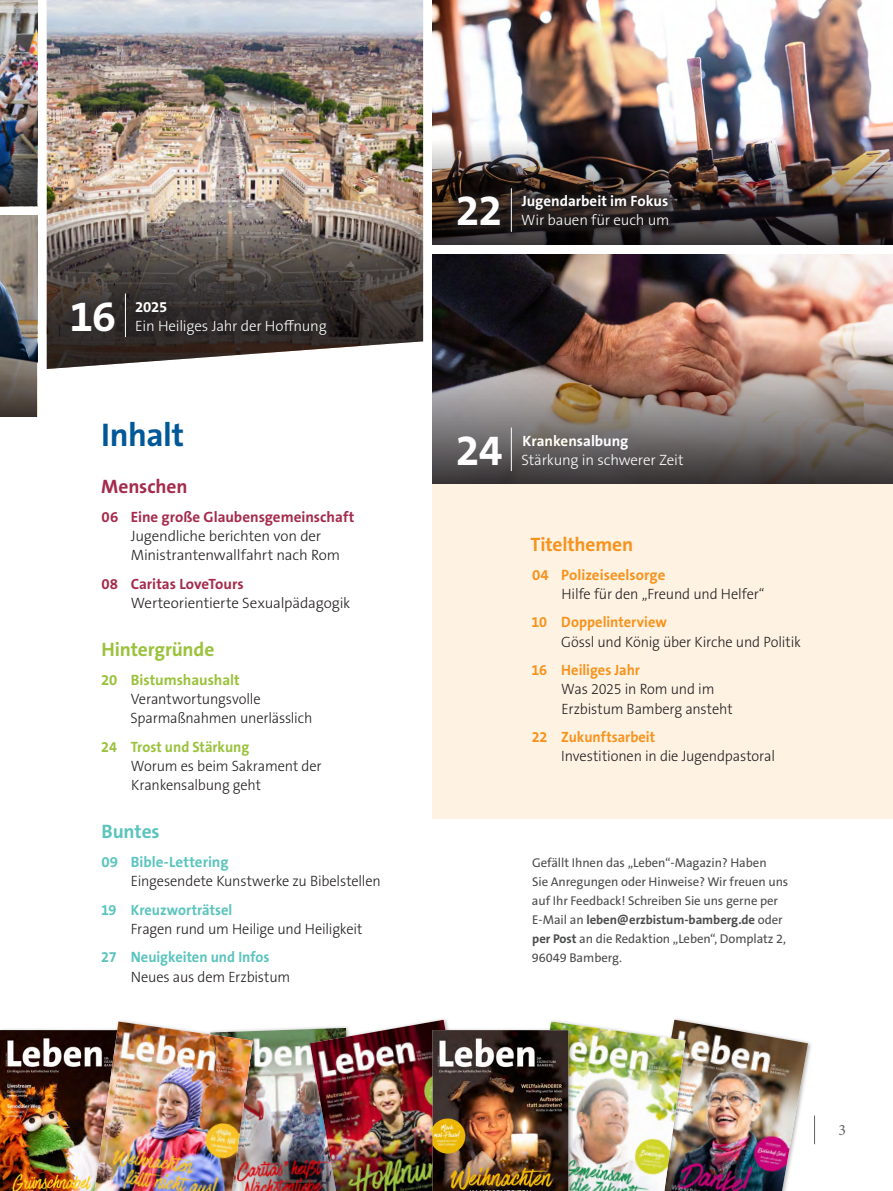
<style>
.page{position:relative;width:893px;height:1191px;background:#fff}
.page>*{position:absolute;margin:0;border:0;box-sizing:border-box;transform-origin:0 0}
.t1{font:700 43.35px "The Sans B W7";color:#fff}
.t2{font:700 33px "The Sans B W7";letter-spacing:-.015em;color:#005898}
.t3{font:700 19.5px "The Sans B W7";letter-spacing:-.005em;color:#9ac23b}
.t4{font:700 19.5px "The Sans B W7";letter-spacing:-.005em;color:#f7931d}
.t5{font:700 19.5px "The Sans B W7";letter-spacing:-.005em;color:#a52b4c}
.t6{font:700 19.5px "The Sans B W7";letter-spacing:-.01em;color:#5ac4bd}
.t7{font:15.75px "Minion Pro";color:#636366}
.t8{font:300 15px/19.2px "The Sans B W3";letter-spacing:-.01em;color:#231f20;scale:.96 1}
.t9{font:300 15px/19.2px "The Sans B W3";letter-spacing:-.01em;color:#231f20}
.t10{font:300 15px "The Sans B W3";letter-spacing:-.015em;color:#fff}
.t11{font:700 15px "The Sans B W7";color:#a52b4c}
.t12{font:700 15px "The Sans B W7";color:#f7931d;scale:.96 1}
.t13{font:700 15px "The Sans B W7";color:#5ac4bd;scale:.96 1}
.t14{font:700 15px "The Sans B W7";color:#fff}
.t15{font:700 15px "The Sans B W7";letter-spacing:-.005em;color:#9ac23b;scale:.96 1}
.t16{font:700 15px "The Sans B W7";color:#f7931d}
.t17{font:700 15px "The Sans B W7";letter-spacing:-.005em;color:#9ac23b}
.t18{font:700 15px "The Sans B W7";color:#5ac4bd}
.t19{font:12.75px/19.2px "The Sans B W5 Plain";letter-spacing:-.005em;color:#4b4c4d}
.t20{font:700 12.75px "The Sans B W7";letter-spacing:-.005em;color:#4b4c4d}
.s1{font-family:"The Sans B W5 Plain";font-weight:400}
.s2{font-family:"The Sans B W7";font-weight:700}
</style>
<div class="page">
<img style="left:47px;top:0;width:376px;height:216px">
<img style="left:0;top:0;width:37px;height:130px">
<div style="left:433px;top:378px;width:460px;height:441px;background:#fef2e3"></div>
<img style="left:433px;top:254px;width:460px;height:86px">
<img style="left:433px;top:0;width:460px;height:139px">
<svg style="left:47px;top:216px;width:376px;height:153px"></svg>
<img style="left:433px;top:340px;width:460px;height:144px">
<img style="left:433px;top:139px;width:460px;height:105px">
<hr style="left:511px;top:427px;width:1px;height:44px;background:#fff">
<div style="left:448px;top:179px;width:230px;height:63px;background:#231f20;opacity:.75"></div>
<hr style="left:511px;top:188px;width:1px;height:44px;background:#fff">
<img style="left:0;top:216px;width:37px;height:86px">
<svg style="left:0;top:302px;width:37px;height:115px"></svg>
<svg style="left:0;top:130px;width:37px;height:76px"></svg>
<div style="left:57px;top:278px;width:285px;height:74px;background:#231f20;opacity:.5"></div>
<hr style="left:125px;top:293px;width:1px;height:44px;background:#fff">
<img style="left:0;top:1030px;width:91px;height:161px">
<div style="left:91px;top:1018px;width:167px;height:173px;background:#231f20;opacity:.35"></div>
<img style="left:95px;top:1019px;width:215px;height:172px">
<img style="left:310px;top:1019px;width:138px;height:172px">
<img style="left:554px;top:1019px;width:254px;height:172px">
<img style="left:550px;top:1021px;width:135px;height:170px">
<div style="left:430px;top:1027px;width:144px;height:164px;background:#231f20;opacity:.35"></div>
<img style="left:433px;top:1030px;width:135px;height:161px">
<svg style="left:814px;top:1115px;width:1px;height:29px"></svg>
<h1 class="t1" style="left:70px;top:288px;width:48px">16</h1>
<p class="t14" style="left:135px;top:297px;width:34px">2025</p>
<p class="t10" style="left:135px;top:316px;width:193px">Ein Heiliges Jahr der Hoffnung</p>
<h2 class="t2" style="left:101px;top:413px;width:84px">Inhalt</h2>
<h3 class="t5" style="left:101px;top:474px;width:88px">Menschen</h3>
<p class="t11" style="left:102px;top:507px;width:254px">06 Eine große Glaubensgemeinschaft</p>
<p class="t9" style="left:131px;top:526px;width:211px">Jugendliche berichten von der<br>Ministrantenwallfahrt nach Rom</p>
<p class="t11" style="left:102px;top:574px;width:144px">08 Caritas LoveTours</p>
<p class="t9" style="left:131px;top:593px;width:221px">Werteorientierte Sexualpädagogik</p>
<h3 class="t3" style="left:102px;top:637px;width:114px">Hintergründe</h3>
<p class="t17" style="left:101px;top:670px;width:140px">20 Bistumshaushalt</p>
<p class="t8" style="left:131px;top:689px;width:191px">Verantwortungsvolle<br>Sparmaßnahmen unerlässlich</p>
<p class="t15" style="left:101px;top:737px;width:156px">24 Trost und Stärkung</p>
<p class="t8" style="left:131px;top:756px;width:200px">Worum es beim Sakrament der<br>Krankensalbung geht</p>
<h3 class="t6" style="left:102px;top:819px;width:60px">Buntes</h3>
<p class="t18" style="left:102px;top:852px;width:128px">09 Bible-Lettering</p>
<p class="t8" style="left:131px;top:871px;width:262px">Eingesendete Kunstwerke zu Bibelstellen</p>
<p class="t13" style="left:101px;top:899px;width:138px">19 Kreuzworträtsel</p>
<p class="t8" style="left:131px;top:919px;width:243px">Fragen rund um Heilige und Heiligkeit</p>
<p class="t13" style="left:101px;top:947px;width:177px">27 Neuigkeiten und Infos</p>
<p class="t8" style="left:131px;top:967px;width:168px">Neues aus dem Erzbistum</p>
<h1 class="t1" style="left:456px;top:183px;width:48px">22</h1>
<p class="t14" style="left:522px;top:192px;width:148px">Jugendarbeit im Fokus</p>
<p class="t10" style="left:521px;top:211px;width:150px">Wir bauen für euch um</p>
<h1 class="t1" style="left:456px;top:422px;width:48px">24</h1>
<p class="t14" style="left:522px;top:431px;width:108px">Krankensalbung</p>
<p class="t10" style="left:522px;top:450px;width:164px">Stärkung in schwerer Zeit</p>
<h3 class="t4" style="left:530px;top:532px;width:104px">Titelthemen</h3>
<p class="t16" style="left:532px;top:565px;width:135px">04 Polizeiseelsorge</p>
<p class="t8" style="left:562px;top:584px;width:213px">Hilfe für den „Freund und Helfer“</p>
<p class="t12" style="left:532px;top:612px;width:142px">10 Doppelinterview</p>
<p class="t8" style="left:561px;top:632px;width:251px">Gössl und König über Kirche und Politik</p>
<p class="t12" style="left:532px;top:660px;width:114px">16 Heiliges Jahr</p>
<p class="t8" style="left:561px;top:680px;width:180px">Was 2025 in Rom und im<br>Erzbistum Bamberg ansteht</p>
<p class="t12" style="left:532px;top:727px;width:130px">22 Zukunftsarbeit</p>
<p class="t8" style="left:561px;top:747px;width:224px">Investitionen in die Jugendpastoral</p>
<p class="t19" style="left:532px;top:853px;width:258px">Gefällt Ihnen das „Leben“-Magazin? Haben<br>Sie Anregungen oder Hinweise? Wir freuen uns auf Ihr Feedback! Schreiben Sie uns gerne per</p>
<p class="t20" style="left:532px;top:911px;width:252px"><span class="s1">E-Mail an</span> leben@erzbistum-bamberg.de <span class="s1">oder</span></p>
<p class="t19" style="left:532px;top:929px;width:256px"><span class="s2">per Post</span> an die Redaktion „Leben“, Domplatz 2,<br>96049 Bamberg.</p>
<p class="t7" style="left:839px;top:1119px;width:9px">3</p>
</div>
